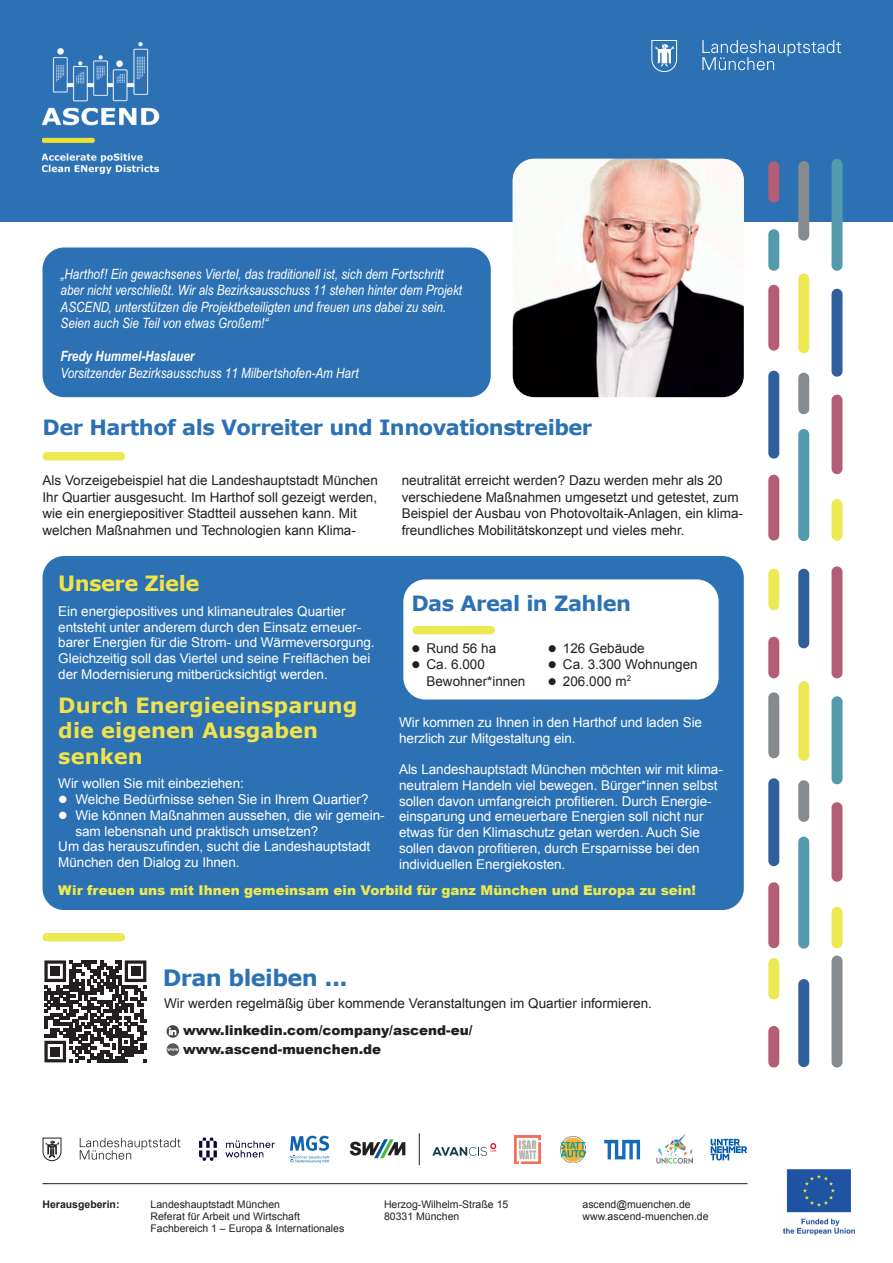
<style>
.page{position:relative;width:893px;height:1263px;background:#fff}
.page>*{position:absolute;margin:0;border:0;box-sizing:border-box;transform-origin:0 0}
.t1{font:700 22.5px "Verdana";letter-spacing:-.025em;color:#2c71b3}
.t2{font:700 21px "Verdana";letter-spacing:-.025em;color:#2c71b3}
.t3{font:700 21px/25.2px "Verdana";color:#f1e24a}
.t4{font:700 21px "Verdana";letter-spacing:-.025em;color:#f1e24a}
.t5{font:italic 14.25px/16.5px "Arial Narrow";color:#fff}
.t6{font:italic 700 14.25px "Arial Narrow";color:#fff}
.t7{font:13.5px/15.8px "Arial";letter-spacing:-.005em;color:#fff}
.t8{font:13.5px/16.5px "Arial";color:#231f20}
.t9{font:900 13.5px "Arial";color:#ece953}
.t10{font:900 13.5px/18.9px "Arial";color:#231f20}
.t11{font:10.5px "Arial";color:#231f20}
.t12{font:700 10.5px "Arial";color:#231f20}
</style>
<div class="page">
<svg style="left:290px;top:1136px;width:39px;height:27px"></svg>
<svg style="left:350px;top:1139px;width:55px;height:19px"></svg>
<svg style="left:432px;top:1143px;width:64px;height:13px"></svg>
<img style="left:514px;top:1136px;width:26px;height:27px">
<img style="left:560px;top:1136px;width:26px;height:27px">
<svg style="left:604px;top:1140px;width:36px;height:19px"></svg>
<img style="left:656px;top:1134px;width:36px;height:30px">
<svg style="left:711px;top:1139px;width:36px;height:21px"></svg>
<svg style="left:43px;top:1138px;width:18px;height:23px"></svg>
<svg style="left:80px;top:1138px;width:101px;height:22px"></svg>
<hr style="left:419px;top:1133px;width:1px;height:32px;background:#231f20">
<img style="left:199px;top:1137px;width:76px;height:24px">
<div style="left:43px;top:556px;width:701px;height:354px;background:#2c71b3;border-radius:22px"></div>
<div style="left:0;top:0;width:893px;height:221px;background:#2c71b3"></div>
<img style="left:43px;top:43px;width:117px;height:130px">
<div style="left:404px;top:580px;width:314px;height:119px;background:#fff;border-radius:21px"></div>
<div style="left:403px;top:579px;width:316px;height:120px;border:2px solid #fff;border-radius:21px"></div>
<hr style="left:43px;top:1183px;width:704px;height:1px;background:#231f20">
<img style="left:736px;top:1169px;width:119px;height:67px">
<div style="left:768px;top:778px;width:11px;height:88px;background:#2f5f9c;border-radius:5px"></div>
<div style="left:831px;top:696px;width:11px;height:88px;background:#539aac;border-radius:5px"></div>
<div style="left:831px;top:802px;width:11px;height:80px;background:#b45d76;border-radius:5px"></div>
<div style="left:768px;top:882px;width:11px;height:66px;background:#b45d76;border-radius:5px"></div>
<div style="left:798px;top:837px;width:11px;height:112px;background:#539aac;border-radius:5px"></div>
<div style="left:831px;top:907px;width:11px;height:41px;background:#ece953;border-radius:5px"></div>
<div style="left:798px;top:780px;width:11px;height:42px;background:#868b8f;border-radius:5px"></div>
<div style="left:798px;top:681px;width:11px;height:80px;background:#ece953;border-radius:5px"></div>
<div style="left:768px;top:692px;width:11px;height:66px;background:#868b8f;border-radius:5px"></div>
<div style="left:798px;top:569px;width:11px;height:79px;background:#2f5f9c;border-radius:5px"></div>
<div style="left:831px;top:566px;width:11px;height:112px;background:#b45d76;border-radius:5px"></div>
<div style="left:768px;top:637px;width:11px;height:41px;background:#b45d76;border-radius:5px"></div>
<div style="left:768px;top:569px;width:11px;height:41px;background:#ece953;border-radius:5px"></div>
<div style="left:768px;top:371px;width:11px;height:88px;background:#2f5f9c;border-radius:5px"></div>
<div style="left:831px;top:289px;width:11px;height:88px;background:#2f5f9c;border-radius:5px"></div>
<div style="left:831px;top:395px;width:11px;height:79px;background:#b45d76;border-radius:5px"></div>
<div style="left:768px;top:475px;width:11px;height:66px;background:#b45d76;border-radius:5px"></div>
<div style="left:798px;top:429px;width:11px;height:112px;background:#539aac;border-radius:5px"></div>
<div style="left:831px;top:499px;width:11px;height:42px;background:#ece953;border-radius:5px"></div>
<div style="left:798px;top:373px;width:11px;height:41px;background:#868b8f;border-radius:5px"></div>
<div style="left:798px;top:274px;width:11px;height:79px;background:#ece953;border-radius:5px"></div>
<div style="left:768px;top:285px;width:11px;height:66px;background:#b45d76;border-radius:5px"></div>
<div style="left:798px;top:161px;width:11px;height:80px;background:#868b8f;border-radius:5px"></div>
<div style="left:831px;top:159px;width:11px;height:112px;background:#539aac;border-radius:5px"></div>
<div style="left:768px;top:229px;width:11px;height:42px;background:#539aac;border-radius:5px"></div>
<div style="left:768px;top:161px;width:11px;height:42px;background:#b45d76;border-radius:5px"></div>
<div style="left:798px;top:979px;width:11px;height:88px;background:#2f5f9c;border-radius:5px"></div>
<div style="left:831px;top:955px;width:11px;height:112px;background:#868b8f;border-radius:5px"></div>
<div style="left:768px;top:1026px;width:11px;height:41px;background:#b45d76;border-radius:5px"></div>
<div style="left:768px;top:958px;width:11px;height:41px;background:#ece953;border-radius:5px"></div>
<div style="left:43px;top:247px;width:448px;height:150px;background:#2c71b3;border-radius:22px"></div>
<img style="left:513px;top:159px;width:231px;height:238px">
<svg style="left:44px;top:960px;width:102px;height:102px"></svg>
<div style="left:51px;top:966px;width:9px;height:10px;background:#231f20"></div>
<div style="left:131px;top:966px;width:9px;height:10px;background:#231f20"></div>
<div style="left:51px;top:1047px;width:9px;height:9px;background:#231f20"></div>
<svg style="left:166px;top:1025px;width:12px;height:13px"></svg>
<div style="left:167px;top:1043px;width:12px;height:13px;background:#57585a;border-radius:50%"></div>
<svg style="left:167px;top:1048px;width:12px;height:3px"></svg>
<div style="left:43px;top:452px;width:82px;height:8px;background:#ece953;border-radius:4px"></div>
<div style="left:43px;top:933px;width:82px;height:8px;background:#ece953;border-radius:4px"></div>
<div style="left:412px;top:626px;width:83px;height:8px;background:#ece953;border-radius:4px"></div>
<svg style="left:702px;top:40px;width:139px;height:30px"></svg>
<svg style="left:651px;top:40px;width:26px;height:32px"></svg>
<p class="t5" style="left:61px;top:265px;width:403px">„Harthof! Ein gewachsenes Viertel, das traditionell ist, sich dem Fortschritt aber nicht verschließt. Wir als Bezirksausschuss 11 stehen hinter dem Projekt ASCEND, unterstützen die Projektbeteiligten und freuen uns dabei zu sein.<br>Seien auch Sie Teil von etwas Großem!“</p>
<p class="t6" style="left:61px;top:348px;width:135px">Fredy Hummel-Haslauer</p>
<p class="t5" style="left:61px;top:364px;width:300px">Vorsitzender Bezirksausschuss 11 Milbertshofen-Am Hart</p>
<h2 class="t2" style="left:43px;top:413px;width:551px">Der Harthof als Vorreiter und Innovationstreiber</h2>
<p class="t8" style="left:43px;top:472px;width:337px">Als Vorzeigebeispiel hat die Landeshauptstadt München Ihr Quartier ausgesucht. Im Harthof soll gezeigt werden, wie ein energiepositiver Stadtteil aussehen kann. Mit welchen Maßnahmen und Technologien kann Klima-</p>
<p class="t8" style="left:402px;top:472px;width:343px">neutralität erreicht werden? Dazu werden mehr als 20 verschiedene Maßnahmen umgesetzt und getestet, zum Beispiel der Ausbau von Photovoltaik-Anlagen, ein klima&shy;freundliches Mobilitätskonzept und vieles mehr.</p>
<h2 class="t4" style="left:58px;top:570px;width:142px">Unsere Ziele</h2>
<p class="t7" style="left:58px;top:603px;width:318px">Ein energiepositives und klimaneutrales Quartier entsteht unter anderem durch den Einsatz erneuer&shy;barer Energien für die Strom- und Wärmeversorgung.<br>Gleichzeitig soll das Viertel und seine Freiflächen bei der Modernisierung mitberücksichtigt werden.</p>
<h2 class="t3" style="left:58px;top:693px;width:301px">Durch Energieeinsparung die eigenen Ausgaben senken</h2>
<p class="t7" style="left:58px;top:776px;width:187px">Wir wollen Sie mit einbeziehen:</p>
<p class="t7" style="left:58px;top:791px;width:312px">● Welche Bedürfnisse sehen Sie in Ihrem Quartier?</p>
<p class="t7" style="left:58px;top:807px;width:328px">● Wie können Maßnahmen aussehen, die wir gemein-</p>
<p class="t7" style="left:75px;top:823px;width:244px">sam lebensnah und praktisch umsetzen?</p>
<p class="t7" style="left:58px;top:839px;width:313px">Um das herauszufinden, sucht die Landeshauptstadt</p>
<p class="t7" style="left:58px;top:854px;width:183px">München den Dialog zu Ihnen.</p>
<h2 class="t2" style="left:411px;top:590px;width:221px">Das Areal in Zahlen</h2>
<p class="t8" style="left:411px;top:640px;width:86px">● Rund 56 ha</p>
<p class="t8" style="left:548px;top:640px;width:98px">● 126 Gebäude</p>
<p class="t8" style="left:411px;top:656px;width:75px">● Ca. 6.000</p>
<p class="t8" style="left:548px;top:656px;width:151px">● Ca. 3.300 Wohnungen</p>
<p class="t8" style="left:426px;top:673px;width:101px">Bewohner*innen</p>
<p class="t8" style="left:548px;top:673px;width:85px">● 206.000 m<sup>2</sup></p>
<p class="t7" style="left:399px;top:714px;width:304px">Wir kommen zu Ihnen in den Harthof und laden Sie herzlich zur Mitgestaltung ein.</p>
<p class="t7" style="left:399px;top:761px;width:325px">Als Landeshauptstadt München möchten wir mit klima&shy;neutralem Handeln viel bewegen. Bürger*innen selbst sollen davon umfangreich profitieren. Durch Energie&shy;einsparung und erneuerbare Energien soll nicht nur etwas für den Klimaschutz getan werden. Auch Sie sollen davon profitieren, durch Ersparnisse bei den individuellen Energiekosten.</p>
<p class="t9" style="left:58px;top:881px;width:639px">Wir freuen uns mit Ihnen gemeinsam ein Vorbild für ganz München und Europa zu sein!</p>
<h1 class="t1" style="left:163px;top:963px;width:186px">Dran bleiben ...</h1>
<p class="t8" style="left:164px;top:995px;width:489px">Wir werden regelmäßig über kommende Veranstaltungen im Quartier informieren.</p>
<p class="t10" style="left:183px;top:1020px;width:291px">www.linkedin.com/company/ascend-eu/ www.ascend-muenchen.de</p>
<p class="t12" style="left:43px;top:1197px;width:79px">Herausgeberin:</p>
<p class="t11" style="left:151px;top:1198px;width:131px">Landeshauptstadt München</p>
<p class="t11" style="left:384px;top:1198px;width:126px">Herzog-Wilhelm-Straße 15</p>
<p class="t11" style="left:583px;top:1198px;width:110px">ascend@muenchen.de</p>
<p class="t11" style="left:151px;top:1210px;width:151px">Referat für Arbeit und Wirtschaft</p>
<p class="t11" style="left:384px;top:1210px;width:77px">80331 München</p>
<p class="t11" style="left:583px;top:1210px;width:128px">www.ascend-muenchen.de</p>
<p class="t11" style="left:151px;top:1222px;width:195px">Fachbereich 1 – Europa &amp; Internationales</p>
</div>
